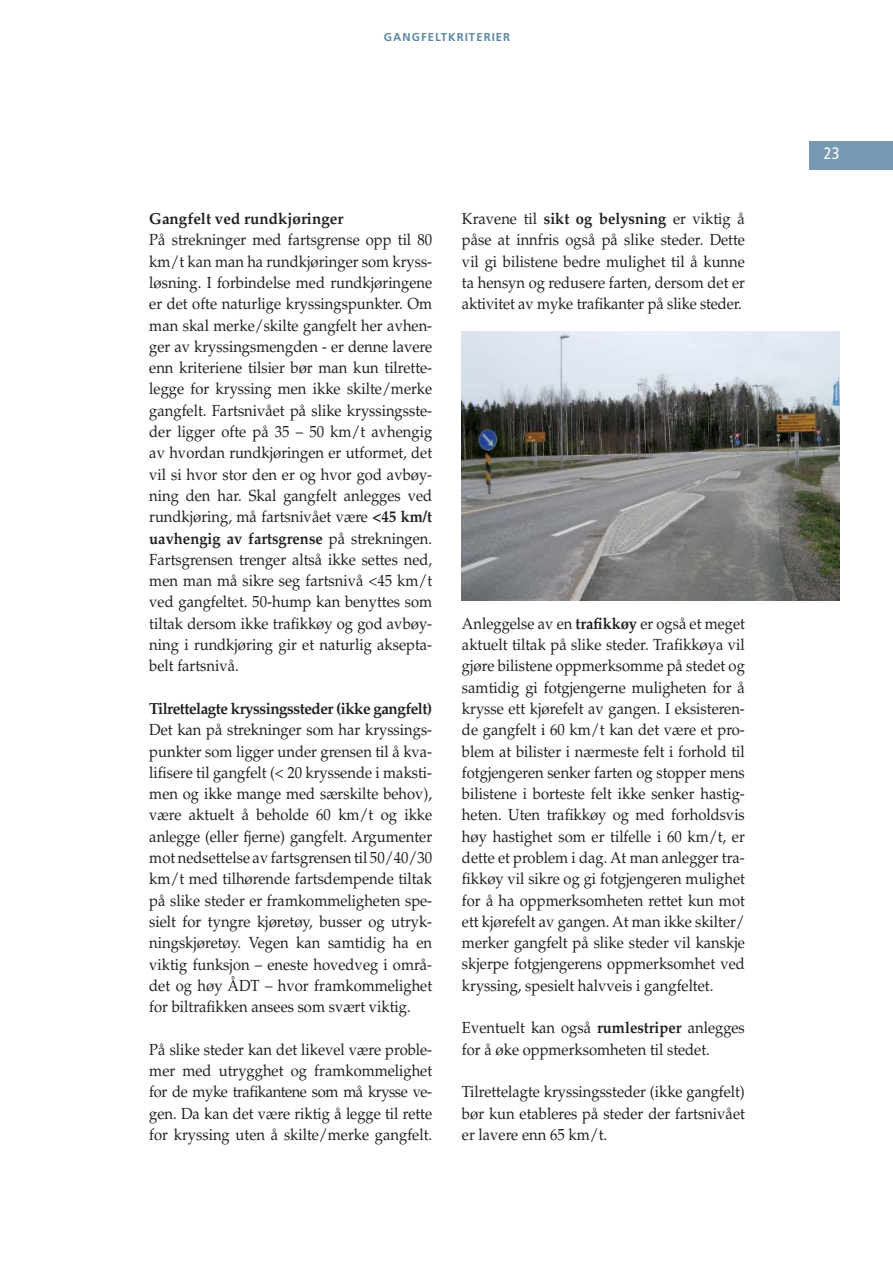
<style>
.page{position:relative;width:893px;height:1263px;background:#fff}
.page>*{position:absolute;margin:0;border:0;box-sizing:border-box;transform-origin:0 0}
.t1{font:condensed 16.5px "Frutiger";color:#fff}
.t2{font:16.05px/21.3px "Palatino LT Std";color:#231f20;text-align:justify;scale:.92 1}
.t3{font:700 16.05px "Palatino LT Std";letter-spacing:-.03em;color:#231f20;scale:.95 1}
.t4{font:700 16.05px "Palatino LT Std";color:#231f20;scale:.95 1}
.t5{font:700 11.4px "Frutiger";letter-spacing:.09em;color:#5d87a1}
.s1{font-weight:700}
</style>
<div class="page">
<div style="left:809px;top:141px;width:83px;height:29px;background:#779ab2"></div>
<img style="left:462px;top:332px;width:377px;height:268px">
<p class="t5" style="left:384px;top:33px;width:128px">GANGFELTKRITERIER</p>
<p class="t4" style="left:149px;top:213px;width:206px">Gangfelt ved rundkjøringer</p>
<p class="t2" style="left:149px;top:231px;width:309px">På strekninger med fartsgrense opp til 80 km/t kan man ha rundkjøringer som kryss&shy;løsning. I forbindelse med rundkjøringene er det ofte naturlige kryssingspunkter. Om man skal merke/skilte gangfelt her avhen&shy;ger av kryssingsmengden - er denne lavere enn kriteriene tilsier bør man kun tilrette&shy;legge for kryssing men ikke skilte/merke gangfelt. Fartsnivået på slike kryssingsste&shy;der ligger ofte på 35 – 50 km/t avhengig av hvordan rundkjøringen er utformet, det vil si hvor stor den er og hvor god avbøy&shy;ning den har. Skal gangfelt anlegges ved rundkjøring, må fartsnivået være <span class="s1">&lt;45 km/t uavhengig av fartsgrense</span> på strekningen.<br>Fartsgrensen trenger altså ikke settes ned, men man må sikre seg fartsnivå &lt;45 km/t ved gangfeltet. 50-hump kan benyttes som tiltak dersom ikke trafikkøy og god avbøy&shy;ning i rundkjøring gir et naturlig aksepta&shy;belt fartsnivå.</p>
<p class="t3" style="left:149px;top:703px;width:299px">Tilrettelagte kryssingssteder (ikke gangfelt)</p>
<p class="t2" style="left:149px;top:721px;width:309px">Det kan på strekninger som har kryssings&shy;punkter som ligger under grensen til å kva&shy;lifisere til gangfelt (&lt; 20 kryssende i maksti&shy;men og ikke mange med særskilte behov), være aktuelt å beholde 60 km/t og ikke anlegge (eller fjerne) gangfelt. Argumenter mot nedsettelse av fartsgrensen til 50/40/30 km/t med tilhørende fartsdempende tiltak på slike steder er framkommeligheten spe&shy;sielt for tyngre kjøretøy, busser og utryk&shy;ningskjøretøy. Vegen kan samtidig ha en viktig funksjon – eneste hovedveg i områ&shy;det og høy ÅDT – hvor framkommelighet for biltrafikken ansees som svært viktig.</p>
<p class="t2" style="left:149px;top:1040px;width:309px">På slike steder kan det likevel være proble&shy;mer med utrygghet og framkommelighet for de myke trafikantene som må krysse ve&shy;gen. Da kan det være riktig å legge til rette for kryssing uten å skilte/merke gangfelt.</p>
<p class="t2" style="left:462px;top:210px;width:309px">Kravene til <span class="s1">sikt og belysning</span> er viktig å påse at innfris også på slike steder. Dette vil gi bilistene bedre mulighet til å kunne ta hensyn og redusere farten, dersom det er aktivitet av myke trafikanter på slike steder.</p>
<p class="t2" style="left:462px;top:614px;width:309px">Anleggelse av en <span class="s1">trafikkøy</span> er også et meget aktuelt tiltak på slike steder. Trafikkøya vil gjøre bilistene oppmerksomme på stedet og samtidig gi fotgjengerne muligheten for å krysse ett kjørefelt av gangen. I eksisteren&shy;de gangfelt i 60 km/t kan det være et pro&shy;blem at bilister i nærmeste felt i forhold til fotgjengeren senker farten og stopper mens bilistene i borteste felt ikke senker hastig&shy;heten. Uten trafikkøy og med forholdsvis høy hastighet som er tilfelle i 60 km/t, er dette et problem i dag. At man anlegger tra&shy;fikkøy vil sikre og gi fotgjengeren mulighet for å ha oppmerksomheten rettet kun mot ett kjørefelt av gangen. At man ikke skilter/ merker gangfelt på slike steder vil kanskje skjerpe fotgjengerens oppmerksomhet ved kryssing, spesielt halvveis i gangfeltet.</p>
<p class="t2" style="left:462px;top:1019px;width:309px">Eventuelt kan også <span class="s1">rumlestriper</span> anlegges for å øke oppmerksomheten til stedet.</p>
<p class="t2" style="left:462px;top:1083px;width:309px">Tilrettelagte kryssingssteder (ikke gangfelt) bør kun etableres på steder der fartsnivået er lavere enn 65 km/t.</p>
<p class="t1" style="left:823px;top:146px;width:17px">23</p>
</div>
